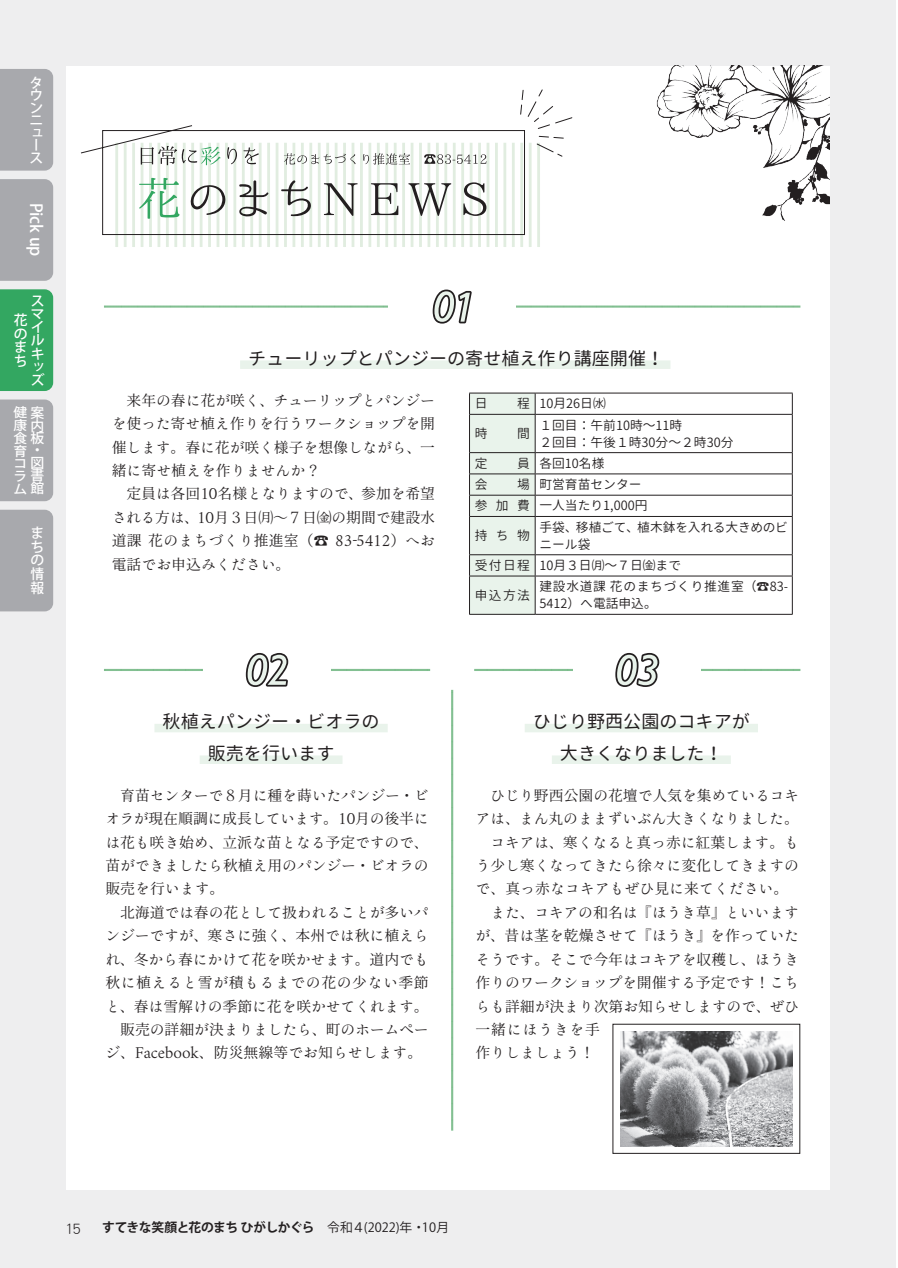
<style>
.page{position:relative;width:898px;height:1268px;background:#fff}
.page>*{position:absolute;margin:0;border:0;box-sizing:border-box;transform-origin:0 0}
.t1{font:18px/31.7px "Gen Jyuu Gothic";color:#231f20;text-align:center}
.t2{font:500 16.5px "Koz Go Pro";letter-spacing:-.005em;color:#fff}
.t3{font:15.9px "DF Maru Gothic Std W3";color:#231f20}
.t4{font:14.85px/23.4px "Gen Ei Chikugo Min 3 R";letter-spacing:-.01em;color:#231f20}
.t5{font:500 13.8px/13.8px "Koz Go Pro";color:#fff;text-align:justify}
.t6{font:500 13.05px/12.8px "Koz Go Pro";color:#fff;scale:1.06 1}
.t7{font:12.75px/17px "Gen Jyuu Gothic";color:#231f20}
.t8{font:12.75px/17px "Gen Jyuu Gothic";letter-spacing:.055em;color:#231f20}
.t9{font:700 12.75px "Koz Go Pro";letter-spacing:-.045em;color:#231f20}
.s1{font-size:13.8px}
.s2{font-weight:400}
</style>
<div class="page">
<div style="left:0;top:0;width:895px;height:1267px;background:#eeeeef"></div>
<div style="left:66px;top:66px;width:763px;height:1122px;background:#fff"></div>
<img style="left:656px;top:66px;width:173px;height:155px">
<svg style="left:81px;top:130px;width:34px;height:105px"></svg>
<svg style="left:115px;top:89px;width:457px;height:158px"></svg>
<div style="left:240px;top:360px;width:430px;height:9px;background:#e9f3eb"></div>
<svg style="left:104px;top:289px;width:696px;height:34px"></svg>
<hr style="left:469px;top:392px;width:66px;height:1px;background:#231f20">
<hr style="left:535px;top:392px;width:257px;height:1px;background:#231f20">
<svg style="left:791px;top:393px;width:1px;height:21px"></svg>
<hr style="left:535px;top:414px;width:257px;height:1px;background:#231f20">
<hr style="left:791px;top:414px;width:1px;height:38px;background:#231f20">
<hr style="left:535px;top:452px;width:257px;height:1px;background:#231f20">
<hr style="left:535px;top:473px;width:257px;height:1px;background:#231f20">
<hr style="left:535px;top:495px;width:257px;height:1px;background:#231f20">
<svg style="left:791px;top:453px;width:1px;height:63px"></svg>
<hr style="left:535px;top:516px;width:257px;height:1px;background:#231f20">
<hr style="left:791px;top:516px;width:1px;height:38px;background:#231f20">
<hr style="left:535px;top:554px;width:257px;height:1px;background:#231f20">
<svg style="left:469px;top:393px;width:66px;height:221px;background:#dbe4dd"></svg>
<svg style="left:791px;top:555px;width:1px;height:20px"></svg>
<hr style="left:469px;top:575px;width:66px;height:1px;background:#231f20">
<hr style="left:469px;top:576px;width:1px;height:38px;background:#231f20">
<hr style="left:535px;top:575px;width:257px;height:1px;background:#231f20">
<hr style="left:534px;top:576px;width:1px;height:38px;background:#231f20">
<hr style="left:791px;top:576px;width:1px;height:38px;background:#231f20">
<hr style="left:469px;top:614px;width:66px;height:1px;background:#231f20">
<hr style="left:535px;top:614px;width:257px;height:1px;background:#231f20">
<img style="left:620px;top:1031px;width:172px;height:114px">
<svg style="left:451px;top:689px;width:2px;height:441px"></svg>
<div style="left:524px;top:723px;width:233px;height:9px;background:#e9f3eb"></div>
<div style="left:551px;top:755px;width:179px;height:8px;background:#e9f3eb"></div>
<svg style="left:474px;top:653px;width:326px;height:33px"></svg>
<svg style="left:104px;top:653px;width:326px;height:33px"></svg>
<div style="left:154px;top:723px;width:233px;height:9px;background:#e9f3eb"></div>
<div style="left:200px;top:755px;width:142px;height:8px;background:#e9f3eb"></div>
<div style="left:0;top:179px;width:53px;height:102px;background:#a8a9ad"></div>
<div style="left:0;top:69px;width:53px;height:101px;background:#a8a9ad"></div>
<div style="left:0;top:289px;width:53px;height:102px;background:#33a761"></div>
<div style="left:0;top:399px;width:53px;height:102px;background:#a8a9ad"></div>
<div style="left:0;top:509px;width:53px;height:102px;background:#a8a9ad"></div>
<p class="t5" style="left:30px;top:77px;width:14px;line-height:12.5px;text-align:left">タウンニュース</p>
<p class="t2" style="left:47px;top:203px;width:55px;rotate:90deg">Pick up</p>
<p class="t5" style="left:31px;top:295px;width:15px;line-height:13.2px">スマイルキッズ</p>
<p class="t5" style="left:14px;top:313px;width:15px">花のまち</p>
<p class="t6" style="left:13px;top:407px;width:30px">健<span class="s1">案</span>康<span class="s1">内</span>食<span class="s1">板</span>育<span class="s1">・</span>コ<span class="s1">図</span>ラ<span class="s1">書</span>ム<span class="s1">館</span></p>
<p class="t5" style="left:31px;top:526px;width:15px">まちの情報</p>
<p class="t1" style="left:248px;top:342px;width:417px">チューリップとパンジーの寄せ植え作り講座開催！</p>
<p class="t4" style="left:112px;top:387px;width:325px">　来年の春に花が咲く、チューリップとパンジーを使った寄せ植え作りを行うワークショップを開催します。春に花が咲く様子を想像しながら、一緒に寄せ植えを作りませんか？<br>　定員は各回10名様となりますので、参加を希望される方は、10月３日㈪～７日㈮の期間で建設水道課 花のまちづくり推進室（☎ 83-5412）へお電話でお申込みください。</p>
<p class="t7" style="left:474px;top:395px;width:132px">日 　 程 10月26日㈬</p>
<p class="t7" style="left:474px;top:424px;width:14px">時</p>
<p class="t7" style="left:517px;top:424px;width:14px">間</p>
<p class="t7" style="left:539px;top:416px;width:195px">１回目：午前10時～11時<br>２回目：午後１時30分～２時30分</p>
<p class="t7" style="left:474px;top:452px;width:131px;line-height:21.3px">定 　 員 各回10名様会</p>
<p class="t7" style="left:474px;top:473px;width:174px;line-height:21.3px;text-indent:43px">場 町営育苗センター参 加 費 一人当たり1,000円</p>
<p class="t7" style="left:474px;top:526px;width:57px">持ち物</p>
<p class="t7" style="left:539px;top:518px;width:250px">手袋、移植ごて、植木鉢を入れる大きめのビニール袋</p>
<p class="t7" style="left:474px;top:556px;width:208px">受付日程 10月３日㈪～７日㈮まで</p>
<p class="t7" style="left:474px;top:586px;width:57px">申込方法</p>
<p class="t8" style="left:539px;top:577px;width:250px">建設水道課 花のまちづくり推進室（☎83-<br>5412）へ電話申込。</p>
<p class="t1" style="left:162px;top:705px;width:218px">秋植えパンジー・ビオラの販売を行います</p>
<p class="t4" style="left:105px;top:782px;width:325px">　育苗センターで８月に種を蒔いたパンジー・ビオラが現在順調に成長しています。10月の後半には花も咲き始め、立派な苗となる予定ですので、苗ができましたら秋植え用のパンジー・ビオラの販売を行います。<br>　北海道では春の花として扱われることが多いパンジーですが、寒さに強く、本州では秋に植えられ、冬から春にかけて花を咲かせます。道内でも秋に植えると雪が積もるまでの花の少ない季節と、春は雪解けの季節に花を咲かせてくれます。　販売の詳細が決まりましたら、町のホームページ、Facebook、防災無線等でお知らせします。</p>
<p class="t1" style="left:532px;top:705px;width:218px">ひじり野西公園のコキアが大きくなりました！</p>
<p class="t4" style="left:475px;top:782px;width:325px">　ひじり野西公園の花壇で人気を集めているコキアは、まん丸のままずいぶん大きくなりました。　コキアは、寒くなると真っ赤に紅葉します。もう少し寒くなってきたら徐々に変化してきますので、真っ赤なコキアもぜひ見に来てください。　また、コキアの和名は『ほうき草』といいますが、昔は茎を乾燥させて『ほうき』を作っていたそうです。そこで今年はコキアを収穫し、ほうき作りのワークショップを開催する予定です！こちらも詳細が決まり次第お知らせしますので、ぜひ一緒にほうきを手<br>作りしましょう！</p>
<p class="t3" style="left:65px;top:1219px;width:18px">15</p>
<p class="t9" style="left:102px;top:1219px;width:348px">すてきな笑顔と花のまち ひがしかぐら <span class="s2">令和４(2022)年・10月</span></p>
</div>
